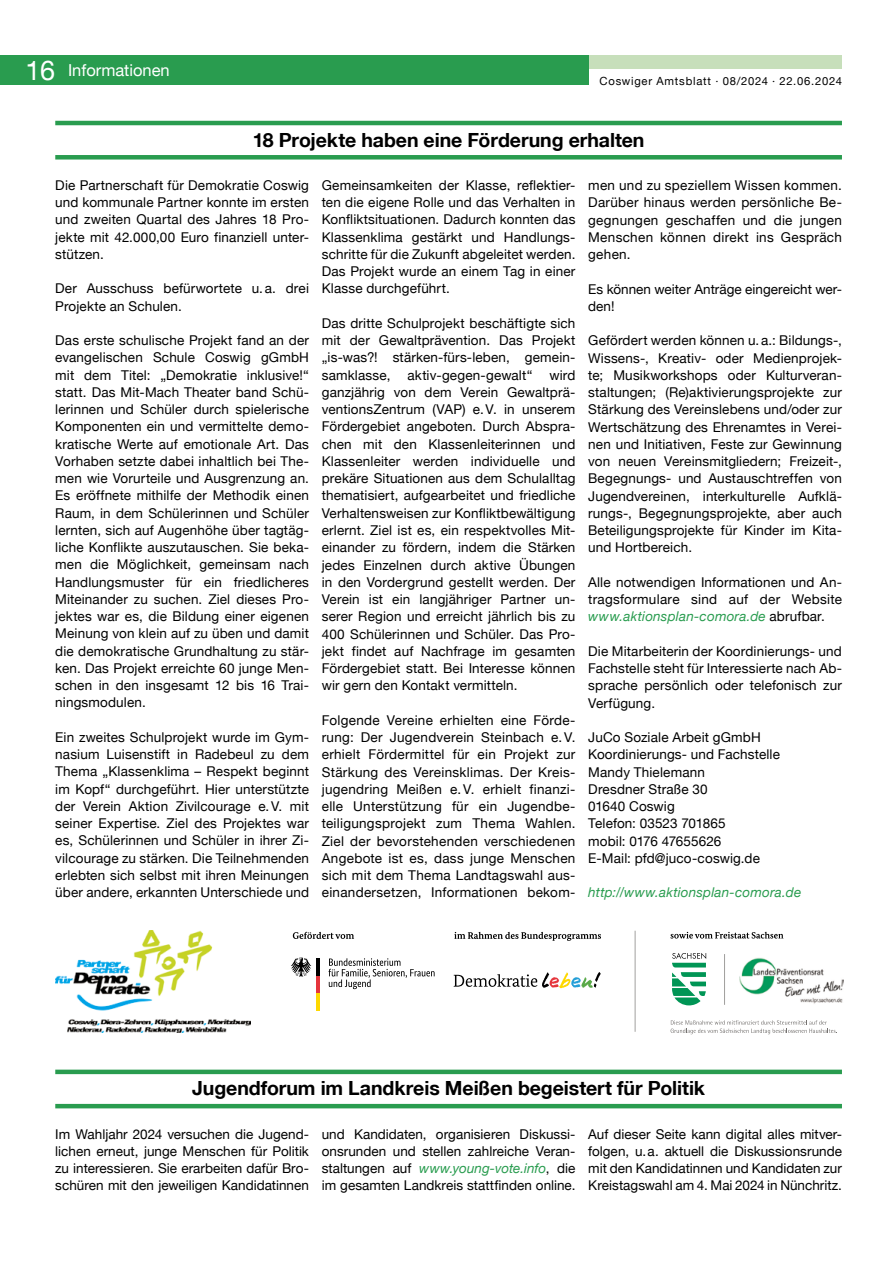
<style>
.page{position:relative;width:893px;height:1263px;background:#fff}
.page>*{position:absolute;margin:0;border:0;box-sizing:border-box;transform-origin:0 0}
.t1{font:700 19.5px "Helvetica Neue LT Pro";letter-spacing:-.005em;color:#000}
.t2{font:16.5px "Helvetica Neue LT Pro";color:#fff}
.t3{font:13.5px/17.2px "Helvetica Neue LT Pro";letter-spacing:.01em;color:#000;text-align:justify}
.t4{font:italic 13.5px "Helvetica Neue LT Pro";letter-spacing:.015em;color:#299c4f}
.t5{font:11.25px "Helvetica Neue LT Pro";letter-spacing:.07em;color:#000}
.s1{font-size:27px}
.s2{font-style:italic;color:#299c4f}
</style>
<div class="page">
<hr style="left:55px;top:121px;width:787px;height:4px;background:#299c4f">
<div style="left:55px;top:155px;width:787px;height:5px;background:#299c4f"></div>
<hr style="left:55px;top:1070px;width:787px;height:4px;background:#299c4f">
<hr style="left:55px;top:1104px;width:787px;height:4px;background:#299c4f">
<hr style="left:634px;top:931px;width:2px;height:101px;background:#b4b3b1">
<img style="left:740px;top:958px;width:103px;height:46px">
<svg style="left:672px;top:953px;width:34px;height:52px"></svg>
<hr style="left:724px;top:954px;width:1px;height:51px;background:#9f9e9c">
<svg style="left:671px;top:1020px;width:166px;height:14px"></svg>
<svg style="left:671px;top:932px;width:112px;height:6px"></svg>
<hr style="left:317px;top:958px;width:3px;height:18px;background:#000">
<hr style="left:317px;top:976px;width:3px;height:18px;background:#e5353c">
<hr style="left:317px;top:994px;width:3px;height:17px;background:#fed800">
<svg style="left:291px;top:957px;width:20px;height:20px"></svg>
<svg style="left:293px;top:932px;width:61px;height:7px"></svg>
<svg style="left:454px;top:932px;width:147px;height:9px"></svg>
<svg style="left:328px;top:958px;width:107px;height:31px"></svg>
<svg style="left:454px;top:972px;width:147px;height:16px"></svg>
<img style="left:55px;top:930px;width:196px;height:102px">
<div style="left:587px;top:55px;width:255px;height:14px;background:#c7dfbb"></div>
<div style="left:0;top:55px;width:588px;height:30px;background:#299c4f"></div>
<p class="t2" style="left:26px;top:60px;width:261px"><span class="s1">16</span> Amtliche Bekanntmachungen</p>
<p class="t2" style="left:68px;top:60px;width:103px">Informationen</p>
<p class="t5" style="left:599px;top:74px;width:244px">Coswiger Amtsblatt · 08/2024 · 22.06.2024</p>
<h1 class="t1" style="left:253px;top:127px;width:393px">18 Projekte haben eine Förderung erhalten</h1>
<p class="t3" style="left:55px;top:176px;width:255px">Die Partnerschaft für Demokratie Coswig und kommunale Partner konnte im ersten und zweiten Quartal des Jahres 18 Pro&shy;jekte mit 42.000,00 Euro finanziell unter&shy;stützen.</p>
<p class="t3" style="left:55px;top:280px;width:255px">Der Ausschuss befürwortete u.a. drei<br>Projekte an Schulen.</p>
<p class="t3" style="left:55px;top:331px;width:255px">Das erste schulische Projekt fand an der evangelischen Schule Coswig gGmbH mit dem Titel: „Demokratie inklusive!“ statt. Das Mit-Mach Theater band Schü&shy;lerinnen und Schüler durch spielerische Komponenten ein und vermittelte demo&shy;kratische Werte auf emotionale Art. Das Vorhaben setzte dabei inhaltlich bei The&shy;men wie Vorurteile und Ausgrenzung an.<br>Es eröffnete mithilfe der Methodik einen Raum, in dem Schülerinnen und Schüler lernten, sich auf Augenhöhe über tagtäg&shy;liche Konflikte auszutauschen. Sie beka&shy;men die Möglichkeit, gemeinsam nach Handlungsmuster für ein friedlicheres Miteinander zu suchen. Ziel dieses Pro&shy;jektes war es, die Bildung einer eigenen Meinung von klein auf zu üben und damit die demokratische Grundhaltung zu stär&shy;ken. Das Projekt erreichte 60 junge Men&shy;schen in den insgesamt 12 bis 16 Trai&shy;ningsmodulen.</p>
<p class="t3" style="left:55px;top:728px;width:255px">Ein zweites Schulprojekt wurde im Gym&shy;nasium Luisenstift in Radebeul zu dem Thema „Klassenklima – Respekt beginnt im Kopf“ durchgeführt. Hier unterstützte der Verein Aktion Zivilcourage e.V. mit seiner Expertise. Ziel des Projektes war es, Schülerinnen und Schüler in ihrer Zi&shy;vilcourage zu stärken. Die Teilnehmenden erlebten sich selbst mit ihren Meinungen über andere, erkannten Unterschiede und</p>
<p class="t3" style="left:322px;top:176px;width:255px">Gemeinsamkeiten der Klasse, reflektier&shy;ten die eigene Rolle und das Verhalten in Konfliktsituationen. Dadurch konnten das Klassenklima gestärkt und Handlungs&shy;schritte für die Zukunft abgeleitet werden.<br>Das Projekt wurde an einem Tag in einer Klasse durchgeführt.</p>
<p class="t3" style="left:322px;top:314px;width:255px">Das dritte Schulprojekt beschäftigte sich mit der Gewaltprävention. Das Projekt „is-was?! stärken-fürs-leben, gemein&shy;samklasse,</p>
<p class="t3" style="left:588px;top:176px;width:255px">men und zu speziellem Wissen kommen.<br>Darüber hinaus werden persönliche Be&shy;gegnungen geschaffen und die jungen Menschen können direkt ins Gespräch gehen.</p>
<p class="t3" style="left:588px;top:280px;width:255px">Es können weiter Anträge eingereicht wer&shy;den!</p>
<p class="t3" style="left:588px;top:332px;width:255px">Gefördert werden können u.a.: Bildungs-, Wissens-, Kreativ- oder Medienprojek&shy;te; Musikworkshops oder Kulturveran&shy;staltungen; (Re)aktivierungsprojekte zur Stärkung des Vereinslebens und/oder zur Wertschätzung des Ehrenamtes in Verei&shy;nen und Initiativen, Feste zur Gewinnung von neuen Vereinsmitgliedern; Freizeit-, Begegnungs- und Austauschtreffen von Jugendvereinen, interkulturelle Aufklä&shy;rungs-, Begegnungsprojekte, aber auch Beteiligungsprojekte für Kinder im Kita&shy;und Hortbereich.</p>
<p class="t3" style="left:588px;top:573px;width:255px">Alle notwendigen Informationen und An&shy;tragsformulare sind auf der Website <span class="s2">www.aktionsplan-comora.de</span> abrufbar.</p>
<p class="t3" style="left:588px;top:642px;width:255px">Die Mitarbeiterin der Koordinierungs- und Fachstelle steht für Interessierte nach Ab&shy;sprache persönlich oder telefonisch zur Verfügung.</p>
<p class="t3" style="left:588px;top:728px;width:193px;text-align:left">JuCo Soziale Arbeit gGmbH<br>Koordinierungs- und Fachstelle<br>Mandy Thielemann<br>Dresdner Straße 30<br>01640 Coswig<br>Telefon: 03523 701865<br>mobil: 0176 47655626<br>E-Mail: pfd@juco-coswig.de</p>
<p class="t4" style="left:588px;top:884px;width:215px">http://www.aktionsplan-comora.de</p>
<p class="t3" style="left:322px;top:366px;width:255px;text-indent:228px">wird ganzjährig von dem Verein Gewaltprä&shy;ventionsZentrum (VAP) e.V. in unserem Fördergebiet angeboten. Durch Abspra&shy;chen mit den Klassenleiterinnen und Klassenleiter werden individuelle und prekäre Situationen aus dem Schulalltag thematisiert, aufgearbeitet und friedliche Verhaltensweisen zur Konfliktbewältigung erlernt. Ziel ist es, ein respektvolles Mit&shy;einander zu fördern, indem die Stärken jedes Einzelnen durch aktive Übungen in den Vordergrund gestellt werden. Der Verein ist ein langjähriger Partner un&shy;serer Region und erreicht jährlich bis zu 400 Schülerinnen und Schüler. Das Pro&shy;jekt findet auf Nachfrage im gesamten Fördergebiet statt. Bei Interesse können wir gern den Kontakt vermitteln.</p>
<p class="t3" style="left:322px;top:711px;width:255px">Folgende Vereine erhielten eine Förde&shy;rung: Der Jugendverein Steinbach e.V. erhielt Fördermittel für ein Projekt zur Stärkung des Vereinsklimas. Der Kreis&shy;jugendring Meißen e.V. erhielt finanzi&shy;elle Unterstützung für ein Jugendbe&shy;teiligungsprojekt zum Thema Wahlen.<br>Ziel der bevorstehenden verschiedenen Angebote ist es, dass junge Menschen sich mit dem Thema Landtagswahl aus&shy;einandersetzen, Informationen bekom-</p>
<p class="t3" style="left:407px;top:366px;width:126px">aktiv-gegen-gewalt“</p>
<h1 class="t1" style="left:192px;top:1076px;width:514px">Jugendforum im Landkreis Meißen begeistert für Politik</h1>
<p class="t3" style="left:55px;top:1125px;width:255px">Im Wahljahr 2024 versuchen die Jugend&shy;lichen erneut, junge Menschen für Politik zu interessieren. Sie erarbeiten dafür Bro&shy;schüren mit den jeweiligen Kandidatinnen</p>
<p class="t3" style="left:322px;top:1125px;width:255px">und Kandidaten, organisieren Diskussi&shy;onsrunden und stellen zahlreiche Veran&shy;staltungen auf <span class="s2">www.young-vote.info</span>, die im gesamten Landkreis stattfinden online.</p>
<p class="t3" style="left:588px;top:1125px;width:255px">Auf dieser Seite kann digital alles mitver&shy;folgen, u.a. aktuell die Diskussionsrunde mit den Kandidatinnen und Kandidaten zur Kreistagswahl am 4. Mai 2024 in Nünchritz.</p>
</div>
